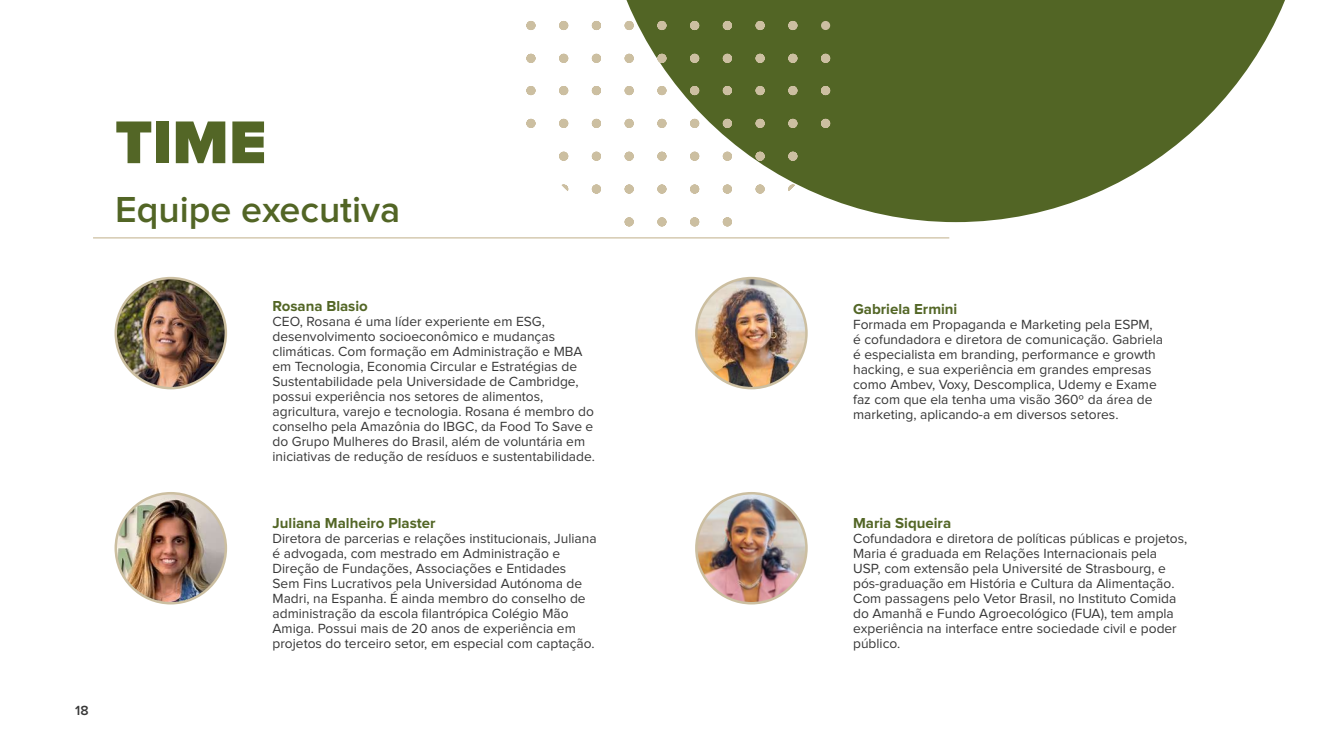
<style>
.page{position:relative;width:1334px;height:750px;background:#fff}
.page>*{position:absolute;margin:0;border:0;box-sizing:border-box;transform-origin:0 0}
.t1{font:900 62.5px "Proxima Nova";color:#536626}
.t2{font:600 37.5px "Proxima Nova";color:#526525}
.t3{font:700 15px "Proxima Nova";color:#536626}
.t4{font:13.75px/15px "Proxima Nova";color:#373737}
.t5{font:600 13.75px "Proxima Nova";color:#383838}
</style>
<div class="page">
<img style="left:116px;top:278px;width:110px;height:110px;border-radius:55px">
<svg style="left:830px;top:0;width:455px;height:222px;fill:#526525"></svg>
<svg style="left:526px;top:0;width:304px;height:226px"></svg>
<img style="left:116px;top:493px;width:110px;height:110px;border-radius:55px">
<div style="left:114px;top:492px;width:113px;height:113px;border:2px solid #ccbfa1;border-radius:50%"></div>
<img style="left:696px;top:278px;width:110px;height:110px;border-radius:55px">
<div style="left:114px;top:277px;width:113px;height:112px;border:2px solid #ccbfa1;border-radius:50%"></div>
<div style="left:695px;top:277px;width:112px;height:112px;border:2px solid #ccbfa1;border-radius:50%"></div>
<img style="left:696px;top:493px;width:110px;height:110px;border-radius:55px">
<div style="left:695px;top:492px;width:112px;height:113px;border:2px solid #ccbfa1;border-radius:50%"></div>
<hr style="left:93px;top:237px;width:856px;height:2px;background:#ccbfa1">
<h1 class="t1" style="left:115px;top:114px;width:152px">TIME</h1>
<h2 class="t2" style="left:115px;top:193px;width:286px">Equipe executiva</h2>
<p class="t5" style="left:75px;top:704px;width:15px">18</p>
<p class="t3" style="left:272px;top:300px;width:97px">Rosana Blasio</p>
<p class="t4" style="left:272px;top:315px;width:324px">CEO, Rosana é uma líder experiente em ESG, desenvolvimento socioeconômico e mudanças climáticas. Com formação em Administração e MBA em Tecnologia, Economia Circular e Estratégias de Sustentabilidade pela Universidade de Cambridge, possui experiência nos setores de alimentos, agricultura, varejo e tecnologia. Rosana é membro do conselho pela Amazônia do IBGC, da Food To Save e do Grupo Mulheres do Brasil, além de voluntária em iniciativas de redução de resíduos e sustentabilidade.</p>
<p class="t3" style="left:272px;top:516px;width:165px">Juliana Malheiro Plaster</p>
<p class="t4" style="left:272px;top:531px;width:325px">Diretora de parcerias e relações institucionais, Juliana é advogada, com mestrado em Administração e Direção de Fundações, Associações e Entidades<br>Sem Fins Lucrativos pela Universidad Autónoma de Madri, na Espanha. É ainda membro do conselho de administração da escola filantrópica Colégio Mão Amiga. Possui mais de 20 anos de experiência em projetos do terceiro setor, em especial com captação.</p>
<p class="t3" style="left:853px;top:303px;width:106px">Gabriela Ermini</p>
<p class="t4" style="left:853px;top:318px;width:311px">Formada em Propaganda e Marketing pela ESPM, é cofundadora e diretora de comunicação. Gabriela é especialista em branding, performance e growth hacking, e sua experiência em grandes empresas como Ambev, Voxy, Descomplica, Udemy e Exame faz com que ela tenha uma visão 360º da área de marketing, aplicando-a em diversos setores.</p>
<p class="t3" style="left:853px;top:516px;width:100px">Maria Siqueira</p>
<p class="t4" style="left:853px;top:531px;width:336px">Cofundadora e diretora de políticas públicas e projetos, Maria é graduada em Relações Internacionais pela USP, com extensão pela Université de Strasbourg, e pós-graduação em História e Cultura da Alimentação.<br>Com passagens pelo Vetor Brasil, no Instituto Comida do Amanhã e Fundo Agroecológico (FUA), tem ampla experiência na interface entre sociedade civil e poder público.</p>
</div>
